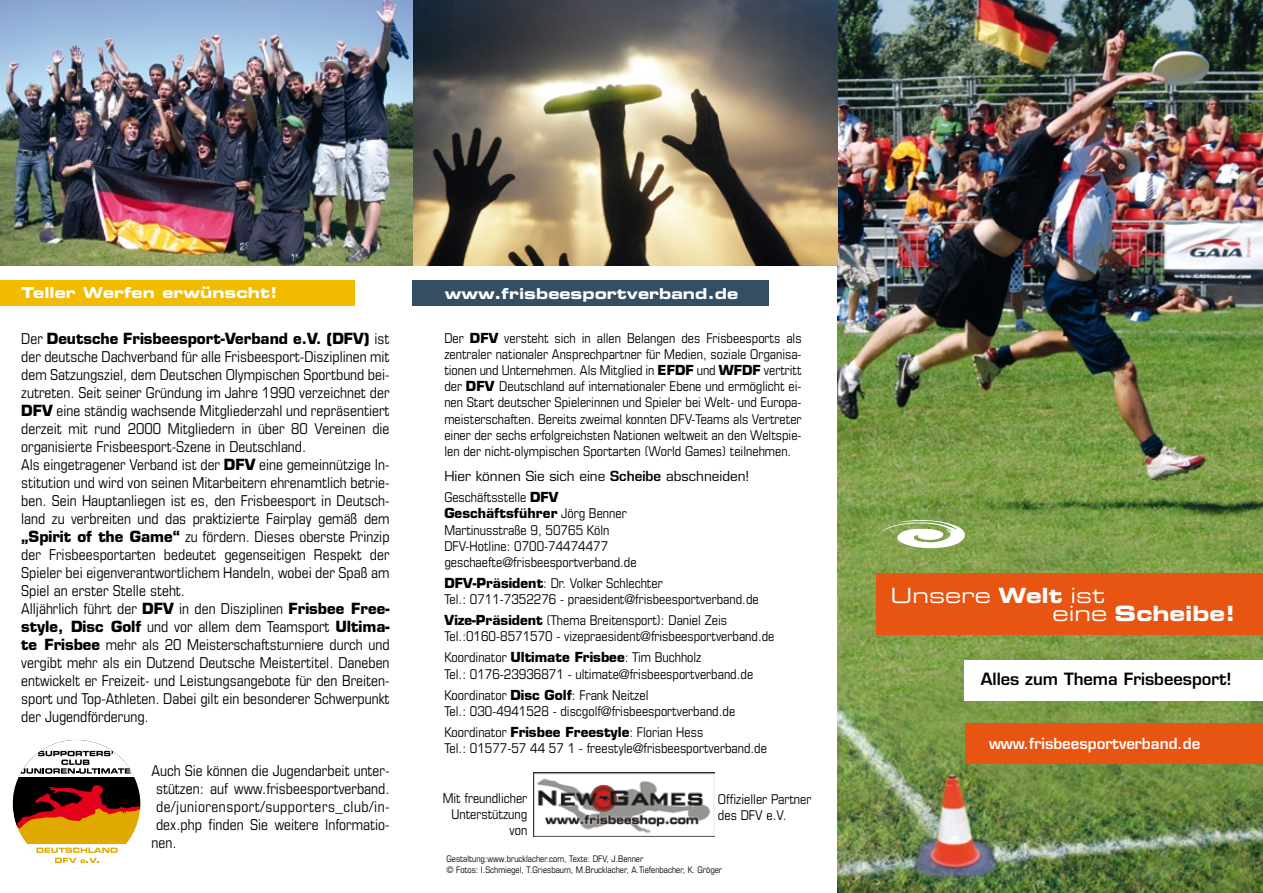
<style>
.page{position:relative;width:1263px;height:893px;background:#fff}
.page>*{position:absolute;margin:0;border:0;box-sizing:border-box;transform-origin:0 0}
.t1{font:21px "Eurostile Extended Two";color:#fff}
.t2{font:21px "Eurostile Bold Extended Two";color:#fff}
.t3{font:600 16.5px "Eurostile";color:#000}
.t4{font:condensed 15px/18px "Eurostile";color:#000}
.t5{font:15px "Eurostile Bold Extended Two";color:#fff}
.t6{font:condensed 15px "Eurostile";letter-spacing:.03em;color:#000}
.t7{font:600 15px "Eurostile";color:#fff}
.t8{font:condensed 13.5px/16.2px "Eurostile";color:#000}
.t9{font:13.5px/21px "Eurostile";color:#000}
.t10{font:condensed 9px/10.8px "Eurostile";color:#000}
.s1{font-weight:700;font-stretch:normal}
.s2{font-weight:600}
.s3{font-stretch:condensed}
.s4{font-weight:700}
.s5{font-family:"Eurostile Bold Extended Two"}
.s6{font-family:"Eurostile Extended Two"}
</style>
<div class="page">
<div style="left:0;top:281px;width:354px;height:25px;background:#f1bb00"></div>
<img style="left:838px;top:0;width:425px;height:893px">
<svg style="left:879px;top:520px;width:86px;height:29px"></svg>
<img style="left:0;top:0;width:838px;height:266px">
<div style="left:412px;top:281px;width:357px;height:25px;background:#344e64"></div>
<svg style="left:13px;top:740px;width:127px;height:127px"></svg>
<div style="left:877px;top:573px;width:386px;height:62px;background:#e85412"></div>
<div style="left:965px;top:660px;width:298px;height:41px;background:#fff"></div>
<div style="left:965px;top:723px;width:298px;height:41px;background:#e85412"></div>
<img style="left:533px;top:772px;width:182px;height:65px">
<p class="t5" style="left:21px;top:282px;width:258px">Teller Werfen erwünscht!</p>
<p class="t4" style="left:21px;top:329px;width:370px">Der <span class="s1">Deutsche Frisbeesport-Verband e.V. (DFV)</span> ist der deutsche Dachverband für alle Frisbeesport-Disziplinen mit dem Satzungsziel, dem Deutschen Olympischen Sportbund bei&shy;zutreten. Seit seiner Gründung im Jahre 1990 verzeichnet der <span class="s1">DFV</span> eine ständig wachsende Mitgliederzahl und repräsentiert derzeit mit rund 2000 Mitgliedern in über 80 Vereinen die organisierte Frisbeesport-Szene in Deutschland.<br>Als eingetragener Verband ist der <span class="s1">DFV</span> eine gemeinnützige In&shy;stitution und wird von seinen Mitarbeitern ehrenamtlich betrie&shy;ben. Sein Hauptanliegen ist es, den Frisbeesport in Deutsch&shy;land zu verbreiten und das praktizierte Fairplay gemäß dem <span class="s1">„Spirit of the Game“</span> zu fördern. Dieses oberste Prinzip der Frisbeesportarten bedeutet gegenseitigen Respekt der Spieler bei eigenverantwortlichem Handeln, wobei der Spaß am Spiel an erster Stelle steht.<br>Alljährlich führt der <span class="s1">DFV</span> in den Disziplinen <span class="s1">Frisbee Free&shy;style, Disc Golf</span> und vor allem dem Teamsport <span class="s1">Ultima&shy;te Frisbee</span> mehr als 20 Meisterschaftsturniere durch und vergibt mehr als ein Dutzend Deutsche Meistertitel. Daneben entwickelt er Freizeit- und Leistungsangebote für den Breiten&shy;sport und Top-Athleten. Dabei gilt ein besonderer Schwerpunkt der Jugendförderung.</p>
<p class="t4" style="left:152px;top:761px;width:239px">Auch Sie können die Jugendarbeit unter-</p>
<p class="t4" style="left:156px;top:779px;width:235px">stützen: auf www.frisbeesportverband.</p>
<p class="t6" style="left:156px;top:797px;width:235px">de/juniorensport/supporters_club/in-</p>
<p class="t4" style="left:156px;top:815px;width:235px">dex.php finden Sie weitere Informatio-</p>
<p class="t4" style="left:152px;top:833px;width:27px">nen.</p>
<p class="t5" style="left:445px;top:283px;width:295px">www.frisbeesportverband.de</p>
<p class="t8" style="left:444px;top:329px;width:359px;text-align:justify">Der <span class="s1">DFV</span> versteht sich in allen Belangen des Frisbeesports als zentraler nationaler Ansprechpartner für Medien, soziale Organisa&shy;tionen und Unternehmen. Als Mitglied in <span class="s1">EFDF</span> und <span class="s1">WFDF</span> vertritt der <span class="s1">DFV</span> Deutschland auf internationaler Ebene und ermöglicht ei&shy;nen Start deutscher Spielerinnen und Spieler bei Welt- und Europa&shy;meisterschaften. Bereits zweimal konnten DFV-Teams als Vertreter einer der sechs erfolgreichsten Nationen weltweit an den Weltspie&shy;len der nicht-olympischen Sportarten (World Games) teilnehmen.</p>
<p class="t9" style="left:444px;top:466px;width:306px">Hier können Sie sich eine <span class="s2">Scheibe</span> abschneiden!<br><span class="s3">Geschäftsstelle</span> <span class="s4">DFV</span></p>
<p class="t8" style="left:444px;top:505px;width:194px"><span class="s1">Geschäftsführer</span> Jörg Benner<br>Martinusstraße 9, 50765 Köln<br>DFV-Hotline: 0700-74474477 geschaefte@frisbeesportverband.de</p>
<p class="t8" style="left:444px;top:575px;width:316px"><span class="s1">DFV-Präsident</span>: Dr. Volker Schlechter<br>Tel.: 0711-7352276 - praesident@frisbeesportverband.de</p>
<p class="t8" style="left:444px;top:612px;width:332px"><span class="s1">Vize-Präsident</span> (Thema Breitensport): Daniel Zeis<br>Tel.:0160-8571570 - vizepraesident@frisbeesportverband.de</p>
<p class="t8" style="left:444px;top:649px;width:310px">Koordinator <span class="s1">Ultimate Frisbee</span>: Tim Buchholz<br>Tel.: 0176-23936871 - ultimate@frisbeesportverband.de</p>
<p class="t8" style="left:444px;top:686px;width:292px">Koordinator <span class="s1">Disc Golf</span>: Frank Neitzel<br>Tel.: 030-4941528 - discgolf@frisbeesportverband.de</p>
<p class="t8" style="left:444px;top:724px;width:324px">Koordinator <span class="s1">Frisbee Freestyle</span>: Florian Hess<br>Tel.: 01577-57 44 57 1 - freestyle@frisbeesportverband.de</p>
<p class="t8" style="left:443px;top:789px;width:86px;text-align:right">Mit freundlicher<br>Unterstützung von</p>
<p class="t8" style="left:718px;top:791px;width:95px">Offizieller Partner des DFV e.V.</p>
<p class="t10" style="left:446px;top:853px;width:277px">Gestaltung:www.brucklacher.com, Texte: DFV, J.Benner<br>© Fotos: I.Schmiegel, T.Griesbaum, M.Brucklacher, A.Tiefenbacher, K. Gröger</p>
<h1 class="t1" style="left:891px;top:582px;width:216px">Unsere <span class="s5">Welt</span> ist</h1>
<h1 class="t2" style="left:1052px;top:599px;width:184px"><span class="s6">eine</span> Scheibe!</h1>
<p class="t3" style="left:981px;top:668px;width:252px">Alles zum Thema Frisbeesport!</p>
<p class="t7" style="left:989px;top:734px;width:213px">www.frisbeesportverband.de</p>
</div>
